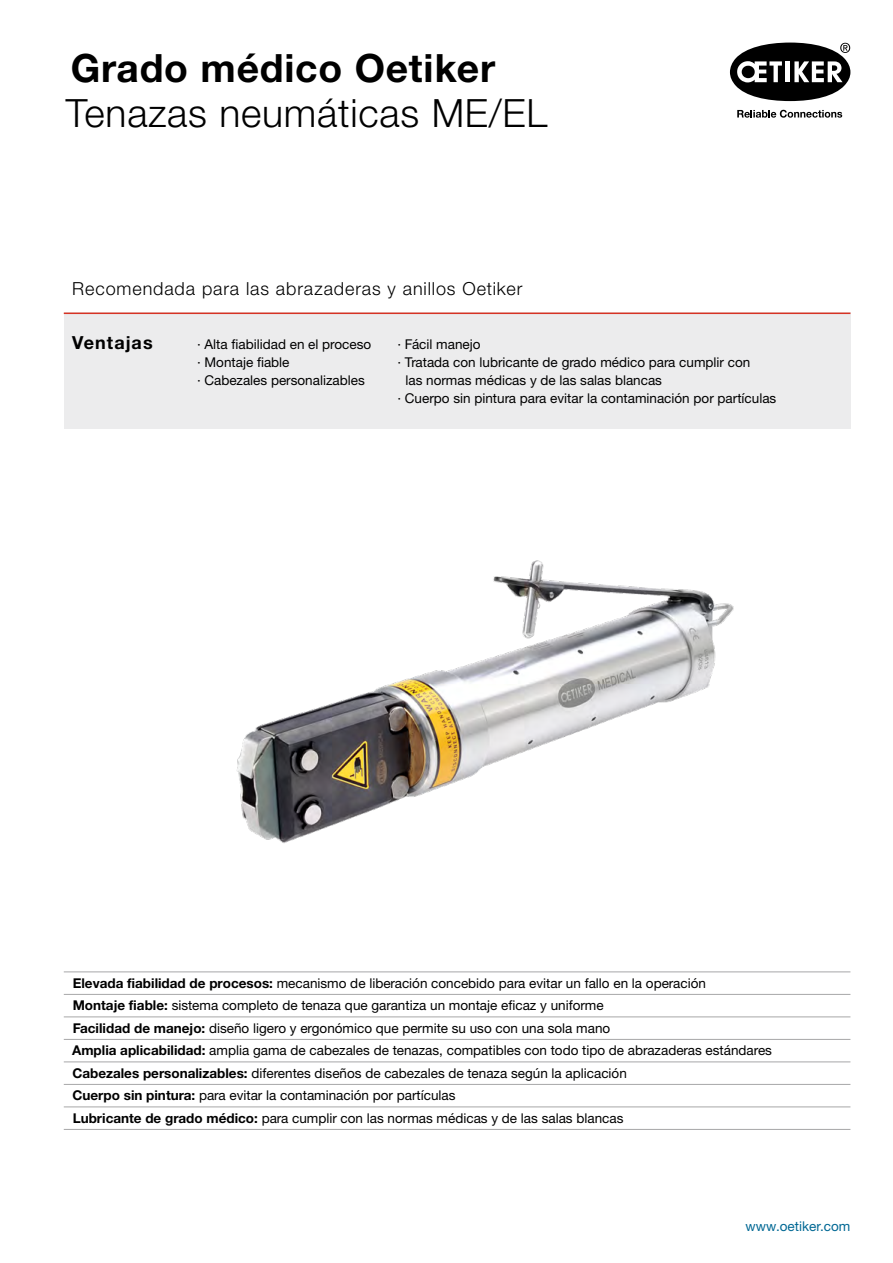
<style>
.page{position:relative;width:893px;height:1263px;background:#fff}
.page>*{position:absolute;margin:0;border:0;box-sizing:border-box;transform-origin:0 0}
.t1{font:300 39px "Helvetica Neue LTW1 G";letter-spacing:.02em;color:#000}
.t2{font:700 39px "Helvetica Neue LTW1 G";letter-spacing:.02em;color:#000}
.t3{font:300 18px "Helvetica Neue LTW1 G";letter-spacing:.05em;color:#000}
.t4{font:700 18px "Helvetica Neue LTW1 G";letter-spacing:.055em;color:#000}
.t5{font:13.5px/22.5px "Helvetica Neue LTW1 G";color:#000}
.t6{font:13.5px "Helvetica Neue LTW1 G";color:#006894}
.s1{font-weight:700}
</style>
<div class="page">
<img style="left:236px;top:560px;width:498px;height:283px">
<svg style="left:730px;top:43px;width:120px;height:58px"></svg>
<svg style="left:737px;top:110px;width:105px;height:8px"></svg>
<div style="left:64px;top:313px;width:786px;height:116px;background:#ececed"></div>
<hr style="left:64px;top:313px;width:786px;height:1px;background:#d73324">
<hr style="left:64px;top:971px;width:786px;height:1px;background:#a7a7a8">
<hr style="left:64px;top:994px;width:786px;height:1px;background:#a7a7a8">
<hr style="left:64px;top:1016px;width:786px;height:1px;background:#a7a7a8">
<hr style="left:64px;top:1039px;width:786px;height:1px;background:#a7a7a8">
<hr style="left:64px;top:1061px;width:786px;height:1px;background:#a7a7a8">
<hr style="left:64px;top:1084px;width:786px;height:1px;background:#a7a7a8">
<hr style="left:64px;top:1106px;width:786px;height:1px;background:#a7a7a8">
<hr style="left:64px;top:1129px;width:786px;height:1px;background:#a7a7a8">
<h1 class="t2" style="left:71px;top:44px;width:426px">Grado médico Oetiker</h1>
<h1 class="t1" style="left:66px;top:89px;width:483px">Tenazas neumáticas ME/EL</h1>
<h2 class="t3" style="left:72px;top:277px;width:452px">Recomendada para las abrazaderas y anillos Oetiker</h2>
<h2 class="t4" style="left:72px;top:331px;width:82px">Ventajas</h2>
<p class="t5" style="left:197px;top:335px;width:176px;line-height:18px">· Alta fiabilidad en el proceso · Montaje fiable<br>· Cabezales personalizables</p>
<p class="t5" style="left:397px;top:332px;width:85px">· Fácil manejo</p>
<p class="t5" style="left:397px;top:350px;width:354px">· Tratada con lubricante de grado médico para cumplir con</p>
<p class="t5" style="left:405px;top:368px;width:258px">las normas médicas y de las salas blancas</p>
<p class="t5" style="left:397px;top:386px;width:380px">· Cuerpo sin pintura para evitar la contaminación por partículas</p>
<p class="t5" style="left:72px;top:971px;width:701px"><span class="s1">Elevada fiabilidad de procesos:</span> mecanismo de liberación concebido para evitar un fallo en la operación<br><span class="s1">Montaje fiable:</span> sistema completo de tenaza que garantiza un montaje eficaz y uniforme<br><span class="s1">Facilidad de manejo:</span> diseño ligero y ergonómico que permite su uso con una sola mano<br><span class="s1">Amplia aplicabilidad:</span> amplia gama de cabezales de tenazas, compatibles con todo tipo de abrazaderas estándares <span class="s1">Cabezales personalizables:</span> diferentes diseños de cabezales de tenaza según la aplicación<br><span class="s1">Cuerpo sin pintura:</span> para evitar la contaminación por partículas<br><span class="s1">Lubricante de grado médico:</span> para cumplir con las normas médicas y de las salas blancas</p>
<p class="t6" style="left:745px;top:1217px;width:107px">www.oetiker.com</p>
</div>
